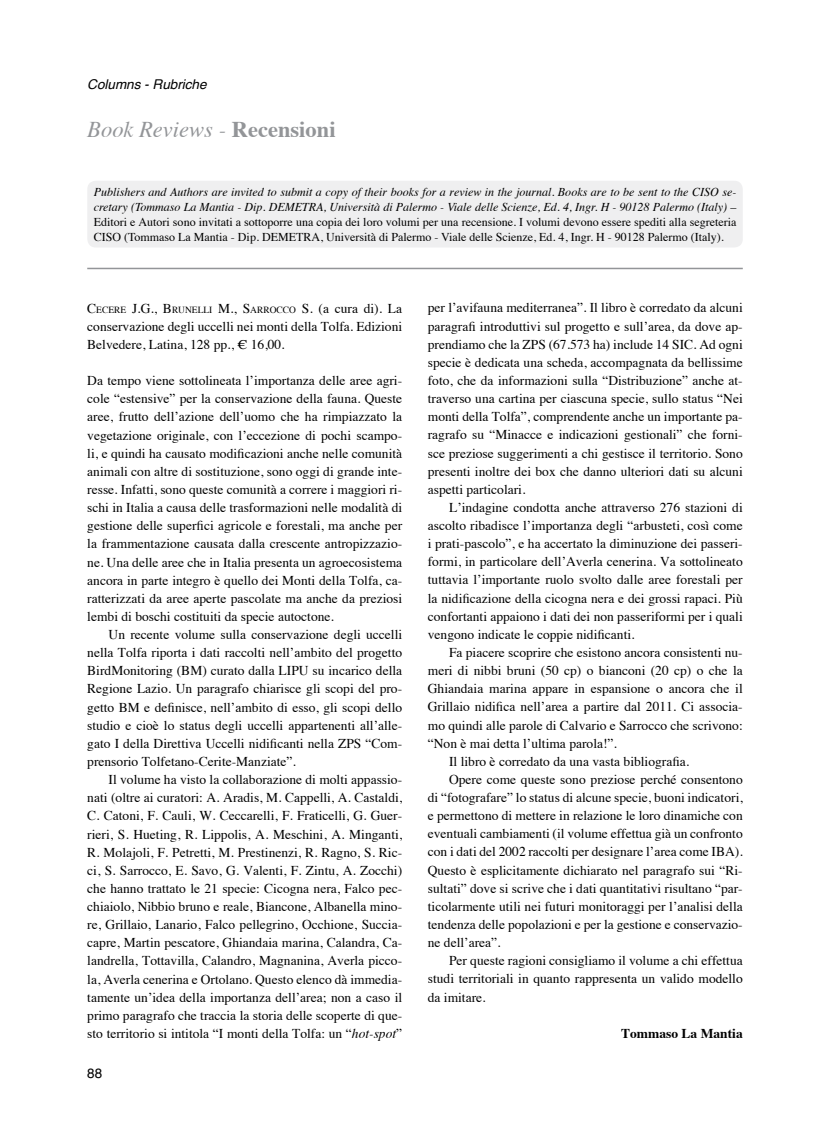
<style>
.page{position:relative;width:830px;height:1127px;background:#fff}
.page>*{position:absolute;margin:0;border:0;box-sizing:border-box;transform-origin:0 0}
.t1{font:italic 22.5px "Times";color:#939598}
.t2{font:13.5px/18.1px "Times";color:#000;text-align:justify}
.t3{font:italic 13.5px "Helvetica";color:#000}
.t4{font:700 13.5px "Times";color:#000}
.t5{font:13.5px "Helvetica";color:#000}
.t6{font:12px/15px "Times";color:#000;text-align:justify}
.t7{font:9.45px "Times";color:#000}
.s1{font-weight:700;font-style:normal}
.s2{font-style:italic}
.s3{font-size:13.5px}
</style>
<div class="page">
<div style="left:87px;top:181px;width:655px;height:66px;background:#efeff0;border-radius:9px"></div>
<hr style="left:87px;top:268px;width:655px;height:1px;background:#939598">
<p class="t3" style="left:87px;top:73px;width:121px">Columns - Rubriche</p>
<h1 class="t1" style="left:87px;top:110px;width:250px">Book Reviews - <span class="s1">Recensioni</span></h1>
<p class="t6" style="left:94px;top:184px;width:644px"><span class="s2">Publishers and Authors are invited to submit a copy of their books for a review in the journal. Books are to be sent to the CISO se&shy;cretary (Tommaso La Mantia - Dip. DEMETRA, Università di Palermo - Viale delle Scienze, Ed. 4, Ingr. H - 90128 Palermo (Italy)</span> – Editori e Autori sono invitati a sottoporre una copia dei loro volumi per una recensione. I volumi devono essere spediti alla segreteria CISO (Tommaso La Mantia - Dip. DEMETRA, Università di Palermo - Viale delle Scienze, Ed. 4, Ingr. H - 90128 Palermo (Italy).</p>
<p class="t7" style="left:87px;top:301px;width:316px"><span class="s3">C</span>ECERE <span class="s3">J.G., B</span>RUNELLI <span class="s3">M., S</span>ARROCCO <span class="s3">S.</span> <span class="s3">(a cura di). La</span></p>
<p class="t2" style="left:87px;top:316px;width:316px">conservazione degli uccelli nei monti della Tolfa. Edizioni<br>Belvedere, Latina, 128 pp., € 16,00.</p>
<p class="t2" style="left:87px;top:370px;width:316px">Da tempo viene sottolineata l’importanza delle aree agri&shy;cole “estensive” per la conservazione della fauna. Queste aree, frutto dell’azione dell’uomo che ha rimpiazzato la vegetazione originale, con l’eccezione di pochi scampo&shy;li, e quindi ha causato modificazioni anche nelle comunità animali con altre di sostituzione, sono oggi di grande inte&shy;resse. Infatti, sono queste comunità a correre i maggiori ri&shy;schi in Italia a causa delle trasformazioni nelle modalità di gestione delle superfici agricole e forestali, ma anche per la frammentazione causata dalla crescente antropizzazio&shy;ne. Una delle aree che in Italia presenta un agroecosistema ancora in parte integro è quello dei Monti della Tolfa, ca&shy;ratterizzati da aree aperte pascolate ma anche da preziosi lembi di boschi costituiti da specie autoctone.</p>
<p class="t2" style="left:87px;top:624px;width:316px;text-indent:21px">Un recente volume sulla conservazione degli uccelli nella Tolfa riporta i dati raccolti nell’ambito del progetto BirdMonitoring (BM) curato dalla LIPU su incarico della Regione Lazio. Un paragrafo chiarisce gli scopi del pro&shy;getto BM e definisce, nell’ambito di esso, gli scopi dello studio e cioè lo status degli uccelli appartenenti all’alle&shy;gato I della Direttiva Uccelli nidificanti nella ZPS “Com&shy;prensorio Tolfetano-Cerite-Manziate”.</p>
<p class="t2" style="left:87px;top:769px;width:316px;text-indent:21px">Il volume ha visto la collaborazione di molti appassio&shy;nati (oltre ai curatori: A. Aradis, M. Cappelli, A. Castaldi, C. Catoni, F. Cauli, W. Ceccarelli, F. Fraticelli, G. Guer&shy;rieri, S. Hueting, R. Lippolis, A. Meschini, A. Minganti, R. Molajoli, F. Petretti, M. Prestinenzi, R. Ragno, S. Ric&shy;ci, S. Sarrocco, E. Savo, G. Valenti, F. Zintu, A. Zocchi) che hanno trattato le 21 specie: Cicogna nera, Falco pec&shy;chiaiolo, Nibbio bruno e reale, Biancone, Albanella mino&shy;re, Grillaio, Lanario, Falco pellegrino, Occhione, Succia&shy;capre, Martin pescatore, Ghiandaia marina, Calandra, Ca&shy;landrella, Tottavilla, Calandro, Magnanina, Averla picco&shy;la, Averla cenerina e Ortolano. Questo elenco dà immedia&shy;tamente un’idea della importanza dell’area; non a caso il primo paragrafo che traccia la storia delle scoperte di que&shy;sto territorio si intitola “I monti della Tolfa: un “<span class="s2">hot-spot</span>”</p>
<p class="t5" style="left:87px;top:1062px;width:17px">88</p>
<p class="t2" style="left:427px;top:298px;width:316px">per l’avifauna mediterranea”. Il libro è corredato da alcuni paragrafi introduttivi sul progetto e sull’area, da dove ap&shy;prendiamo che la ZPS (67.573 ha) include 14 SIC. Ad ogni specie è dedicata una scheda, accompagnata da bellissime foto, che da informazioni sulla “Distribuzione” anche at&shy;traverso una cartina per ciascuna specie, sullo status “Nei monti della Tolfa”, comprendente anche un importante pa&shy;ragrafo su “Minacce e indicazioni gestionali” che forni&shy;sce preziose suggerimenti a chi gestisce il territorio. Sono presenti inoltre dei box che danno ulteriori dati su alcuni aspetti particolari.</p>
<p class="t2" style="left:427px;top:497px;width:316px;text-indent:21px">L’indagine condotta anche attraverso 276 stazioni di ascolto ribadisce l’importanza degli “arbusteti, così come i prati-pascolo”, e ha accertato la diminuzione dei passeri&shy;formi, in particolare dell’Averla cenerina. Va sottolineato tuttavia l’importante ruolo svolto dalle aree forestali per la nidificazione della cicogna nera e dei grossi rapaci. Più confortanti appaiono i dati dei non passeriformi per i quali vengono indicate le coppie nidificanti.</p>
<p class="t2" style="left:449px;top:642px;width:295px">Fa piacere scoprire che esistono ancora consistenti nu-</p>
<p class="t2" style="left:427px;top:660px;width:316px">meri di nibbi bruni (50 cp) o bianconi (20 cp) o che la</p>
<p class="t2" style="left:427px;top:678px;width:316px">Ghiandaia marina appare in espansione o ancora che il</p>
<p class="t2" style="left:427px;top:697px;width:316px">Grillaio nidifica nell’area a partire dal 2011. Ci associa-</p>
<p class="t2" style="left:427px;top:715px;width:316px">mo quindi alle parole di Calvario e Sarrocco che scrivono:</p>
<p class="t2" style="left:427px;top:733px;width:190px">“Non è mai detta l’ultima parola!”.</p>
<p class="t2" style="left:449px;top:751px;width:241px">Il libro è corredato da una vasta bibliografia.</p>
<p class="t2" style="left:449px;top:769px;width:295px">Opere come queste sono preziose perché consentono</p>
<p class="t2" style="left:427px;top:787px;width:316px">di “fotografare” lo status di alcune specie, buoni indicatori,</p>
<p class="t2" style="left:427px;top:805px;width:316px">e permettono di mettere in relazione le loro dinamiche con</p>
<p class="t2" style="left:427px;top:823px;width:316px">eventuali cambiamenti (il volume effettua già un confronto</p>
<p class="t2" style="left:427px;top:842px;width:316px">con i dati del 2002 raccolti per designare l’area come IBA).</p>
<p class="t2" style="left:427px;top:860px;width:316px">Questo è esplicitamente dichiarato nel paragrafo sui “Ri-</p>
<p class="t2" style="left:427px;top:878px;width:316px">sultati” dove si scrive che i dati quantitativi risultano “par-</p>
<p class="t2" style="left:427px;top:896px;width:316px">ticolarmente utili nei futuri monitoraggi per l’analisi della</p>
<p class="t2" style="left:427px;top:914px;width:316px">tendenza delle popolazioni e per la gestione e conservazio-</p>
<p class="t2" style="left:427px;top:932px;width:74px">ne dell’area”.</p>
<p class="t2" style="left:449px;top:950px;width:295px">Per queste ragioni consigliamo il volume a chi effettua</p>
<p class="t2" style="left:427px;top:968px;width:316px">studi territoriali in quanto rappresenta un valido modello</p>
<p class="t2" style="left:427px;top:987px;width:59px">da imitare.</p>
<p class="t4" style="left:621px;top:1020px;width:123px">Tommaso La Mantia</p>
</div>
